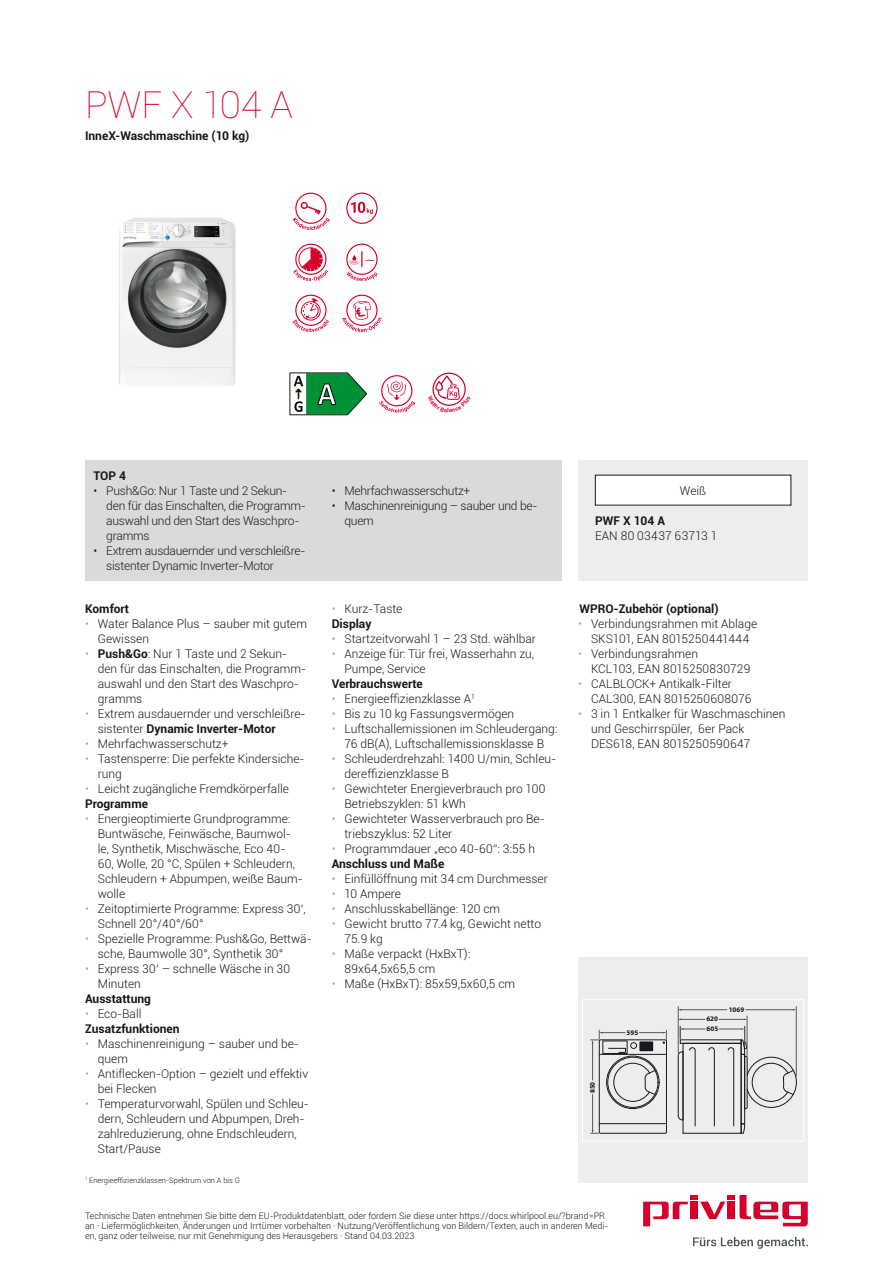
<style>
.page{position:relative;width:893px;height:1263px;background:#fff}
.page>*{position:absolute;margin:0;border:0;box-sizing:border-box;transform-origin:0 0}
.t1{font:100 37.5px "Roboto";color:#d6002d}
.t2{font:300 12px/15px "Roboto";color:#1a171c}
.t3{font:300 12px/15px "Roboto";letter-spacing:-.02em;color:#1a171c}
.t4{font:700 12px/15px "Roboto";color:#1a171c}
.t5{font:300 9px/9.8px "Roboto";color:#1a171c}
.t6{font:300 7.5px "Roboto";color:#1a171c}
.t7{font:700 7.05px/9.9px "Myriad Pro";color:#1a171c}
.s1{color:#a7a9ab}
.s2{font-weight:700}
.s3{font-weight:300;color:#a7a9ab}
.s4{font-weight:300}
</style>
<div class="page">
<svg style="left:643px;top:1195px;width:165px;height:31px"></svg>
<div style="left:728px;top:1201px;width:7px;height:18px;background:#d6002d"></div>
<div style="left:691px;top:1201px;width:7px;height:18px;background:#d6002d"></div>
<svg style="left:693px;top:1237px;width:115px;height:12px"></svg>
<img style="left:119px;top:217px;width:117px;height:169px">
<svg style="left:292px;top:192px;width:38px;height:38px"></svg>
<svg style="left:293px;top:243px;width:36px;height:39px"></svg>
<svg style="left:293px;top:294px;width:37px;height:39px"></svg>
<svg style="left:346px;top:192px;width:32px;height:32px"></svg>
<svg style="left:346px;top:243px;width:32px;height:39px"></svg>
<svg style="left:342px;top:294px;width:40px;height:39px"></svg>
<svg style="left:290px;top:373px;width:77px;height:42px"></svg>
<svg style="left:379px;top:375px;width:36px;height:38px"></svg>
<div style="left:85px;top:460px;width:476px;height:120px;background:#d9dadb"></div>
<div style="left:578px;top:460px;width:230px;height:120px;background:#ededee"></div>
<div style="left:595px;top:475px;width:196px;height:30px;background:#fff"></div>
<div style="left:578px;top:958px;width:230px;height:225px;background:#ededee"></div>
<div style="left:599px;top:1040px;width:68px;height:93px;border:1px solid #1a171c"></div>
<hr style="left:599px;top:1123px;width:67px;height:1px;background:#1a171c">
<hr style="left:599px;top:1054px;width:67px;height:1px;background:#1a171c">
<div style="left:603px;top:1041px;width:24px;height:12px;border:1px solid #1a171c"></div>
<div style="left:608px;top:1057px;width:50px;height:50px;border:1px solid #1a171c;border-radius:50%"></div>
<div style="left:607px;top:1056px;width:52px;height:52px;border:1px solid #1a171c;border-radius:50%"></div>
<svg style="left:613px;top:1063px;width:42px;height:39px"></svg>
<hr style="left:592px;top:1043px;width:1px;height:37px;background:#58585a">
<hr style="left:592px;top:1094px;width:1px;height:38px;background:#58585a">
<svg style="left:591px;top:1130px;width:8px;height:4px"></svg>
<svg style="left:591px;top:1030px;width:76px;height:22px"></svg>
<hr style="left:746px;top:1009px;width:47px;height:1px;background:#58585a">
<hr style="left:680px;top:1009px;width:47px;height:1px;background:#58585a">
<svg style="left:679px;top:1018px;width:26px;height:2px"></svg>
<svg style="left:719px;top:1018px;width:28px;height:2px"></svg>
<hr style="left:678px;top:1007px;width:1px;height:46px;background:#58585a">
<svg style="left:678px;top:1026px;width:119px;height:107px"></svg>
<hr style="left:747px;top:1016px;width:1px;height:39px;background:#58585a">
<hr style="left:796px;top:1007px;width:1px;height:69px;background:#58585a">
<svg style="left:432px;top:373px;width:34px;height:33px"></svg>
<h1 class="t1" style="left:85px;top:78px;width:209px">PWF X 104 A</h1>
<p class="t4" style="left:85px;top:128px;width:166px">InneX-Waschmaschine (10 kg)</p>
<p class="t4" style="left:94px;top:467px;width:34px">TOP 4</p>
<p class="t3" style="left:106px;top:483px;width:201px;text-indent:-13px">• Push&amp;Go: Nur 1 Taste und 2 Sekun&shy;den für das Einschalten, die Programm&shy;auswahl und den Start des Waschpro&shy;gramms</p>
<p class="t3" style="left:106px;top:543px;width:201px;text-indent:-13px">• Extrem ausdauernder und verschleißre&shy;sistenter Dynamic Inverter-Motor</p>
<p class="t4" style="left:85px;top:601px;width:46px">Komfort</p>
<p class="t2" style="left:98px;top:616px;width:211px;text-indent:-13px"><span class="s1">•</span> Water Balance Plus – sauber mit gutem<br>Gewissen</p>
<p class="t2" style="left:98px;top:646px;width:210px;text-indent:-13px"><span class="s1">•</span> <span class="s2">Push&amp;Go</span>: Nur 1 Taste und 2 Sekun&shy;den für das Einschalten, die Programm&shy;auswahl und den Start des Waschpro&shy;gramms</p>
<p class="t2" style="left:98px;top:706px;width:209px;text-indent:-13px"><span class="s1">•</span> Extrem ausdauernder und verschleißre&shy;sistenter <span class="s2">Dynamic Inverter-Motor</span></p>
<p class="t2" style="left:85px;top:736px;width:145px"><span class="s1">•</span> Mehrfachwasserschutz+</p>
<p class="t2" style="left:98px;top:751px;width:208px;text-indent:-13px"><span class="s1">•</span> Tastensperre: Die perfekte Kindersiche&shy;rung</p>
<p class="t2" style="left:85px;top:781px;width:205px"><span class="s1">•</span> Leicht zugängliche Fremdkörperfalle<br><span class="s2">Programme</span></p>
<p class="t2" style="left:98px;top:811px;width:207px;text-indent:-13px"><span class="s1">•</span> Energieoptimierte Grundprogramme:<br>Buntwäsche, Feinwäsche, Baumwol&shy;le, Synthetik, Mischwäsche, Eco 40-<br>60, Wolle, 20 °C, Spülen + Schleudern,<br>Schleudern + Abpumpen, weiße Baum&shy;wolle</p>
<p class="t2" style="left:98px;top:901px;width:209px;text-indent:-13px"><span class="s1">•</span> Zeitoptimierte Programme: Express 30‘,<br>Schnell 20°/40°/60°</p>
<p class="t2" style="left:98px;top:931px;width:215px;text-indent:-13px"><span class="s1">•</span> Spezielle Programme: Push&amp;Go, Bettwä&shy;sche, Baumwolle 30°, Synthetik 30°</p>
<p class="t2" style="left:98px;top:961px;width:194px;text-indent:-13px"><span class="s1">•</span> Express 30‘ – schnelle Wäsche in 30<br>Minuten</p>
<p class="t4" style="left:85px;top:991px;width:68px">Ausstattung</p>
<p class="t4" style="left:85px;top:1006px;width:96px"><span class="s3">•</span> <span class="s4">Eco-Ball<br></span>Zusatzfunktionen</p>
<p class="t2" style="left:98px;top:1036px;width:203px;text-indent:-13px"><span class="s1">•</span> Maschinenreinigung – sauber und be&shy;quem</p>
<p class="t2" style="left:98px;top:1066px;width:212px;text-indent:-13px"><span class="s1">•</span> Antiflecken-Option – gezielt und effektiv bei Flecken</p>
<p class="t2" style="left:98px;top:1096px;width:213px;text-indent:-13px"><span class="s1">•</span> Temperaturvorwahl, Spülen und Schleu&shy;dern, Schleudern und Abpumpen, Dreh&shy;zahlreduzierung, ohne Endschleudern, Start/Pause</p>
<p class="t6" style="left:85px;top:1175px;width:157px"><sup>1</sup> Energieeffizienzklassen-Spektrum von A bis G</p>
<p class="t3" style="left:332px;top:483px;width:140px">• Mehrfachwasserschutz+</p>
<p class="t3" style="left:344px;top:498px;width:195px;text-indent:-13px">• Maschinenreinigung – sauber und be&shy;quem</p>
<p class="t2" style="left:332px;top:601px;width:72px"><span class="s1">•</span> Kurz-Taste<br><span class="s2">Display</span></p>
<p class="t2" style="left:332px;top:631px;width:206px"><span class="s1">•</span> Startzeitvorwahl 1 – 23 Std. wählbar</p>
<p class="t2" style="left:344px;top:646px;width:191px;text-indent:-13px"><span class="s1">•</span> Anzeige für: Tür frei, Wasserhahn zu,<br>Pumpe, Service</p>
<p class="t4" style="left:332px;top:676px;width:93px">Verbrauchswerte</p>
<p class="t2" style="left:332px;top:691px;width:145px"><span class="s1">•</span> Energieeffizienzklasse A<sup>1</sup></p>
<p class="t2" style="left:332px;top:706px;width:184px"><span class="s1">•</span> Bis zu 10 kg Fassungsvermögen</p>
<p class="t2" style="left:332px;top:721px;width:227px;text-align:center"><span class="s1">•</span> Luftschallemissionen im Schleudergang:<br>76 dB(A), Luftschallemissionsklasse B</p>
<p class="t2" style="left:344px;top:751px;width:213px;text-indent:-13px"><span class="s1">•</span> Schleuderdrehzahl: 1400 U/min, Schleu&shy;dereffizienzklasse B</p>
<p class="t2" style="left:344px;top:781px;width:202px;text-indent:-13px"><span class="s1">•</span> Gewichteter Energieverbrauch pro 100<br>Betriebszyklen: 51 kWh</p>
<p class="t2" style="left:344px;top:811px;width:202px;text-indent:-13px"><span class="s1">•</span> Gewichteter Wasserverbrauch pro Be&shy;triebszyklus: 52 Liter</p>
<p class="t2" style="left:332px;top:841px;width:205px"><span class="s1">•</span> Programmdauer „eco 40-60“: 3:55 h<br><span class="s2">Anschluss und Maße</span></p>
<p class="t2" style="left:332px;top:871px;width:218px"><span class="s1">•</span> Einfüllöffnung mit 34 cm Durchmesser</p>
<p class="t2" style="left:332px;top:886px;width:71px"><span class="s1">•</span> 10 Ampere</p>
<p class="t2" style="left:332px;top:901px;width:170px"><span class="s1">•</span> Anschlusskabellänge: 120 cm</p>
<p class="t2" style="left:344px;top:916px;width:198px;text-indent:-13px"><span class="s1">•</span> Gewicht brutto 77.4 kg, Gewicht netto<br>75.9 kg</p>
<p class="t2" style="left:344px;top:946px;width:127px;text-indent:-13px"><span class="s1">•</span> Maße verpackt (HxBxT):<br>89x64,5x65,5 cm</p>
<p class="t2" style="left:332px;top:976px;width:185px"><span class="s1">•</span> Maße (HxBxT): 85x59,5x60,5 cm</p>
<p class="t2" style="left:680px;top:482px;width:28px">Weiß</p>
<p class="t4" style="left:595px;top:513px;width:71px">PWF X 104 A</p>
<p class="t2" style="left:595px;top:528px;width:123px">EAN 80 03437 63713 1</p>
<p class="t4" style="left:579px;top:601px;width:141px">WPRO-Zubehör (optional)</p>
<p class="t2" style="left:578px;top:616px;width:180px;text-align:center"><span class="s1">•</span> Verbindungsrahmen mit Ablage<br>SKS101, EAN 8015250441444</p>
<p class="t2" style="left:591px;top:646px;width:161px;text-indent:-13px"><span class="s1">•</span> Verbindungsrahmen<br>KCL103, EAN 8015250830729</p>
<p class="t2" style="left:591px;top:676px;width:162px;text-indent:-13px"><span class="s1">•</span> CALBLOCK+ Antikalk-Filter<br>CAL300, EAN 8015250608076</p>
<p class="t2" style="left:591px;top:706px;width:196px;text-indent:-13px"><span class="s1">•</span> 3 in 1 Entkalker für Waschmaschinen und Geschirrspüler, 6er Pack<br>DES618, EAN 8015250590647</p>
<p class="t7" style="left:587px;top:1093px;width:13px;rotate:-90deg">850</p>
<p class="t7" style="left:626px;top:1027px;width:13px">595</p>
<p class="t7" style="left:706px;top:1014px;width:13px">620<br>605</p>
<p class="t7" style="left:729px;top:1004px;width:17px">1069</p>
<p class="t5" style="left:85px;top:1211px;width:525px">Technische Daten entnehmen Sie bitte dem EU-Produktdatenblatt, oder fordern Sie diese unter https://docs.whirlpool.eu/?brand=PR an · Liefermöglichkeiten, Änderungen und Irrtümer vorbehalten · Nutzung/Veröffentlichung von Bildern/Texten, auch in anderen Medi&shy;en, ganz oder teilweise, nur mit Genehmigung des Herausgebers · Stand 04.03.2023</p>
</div>
